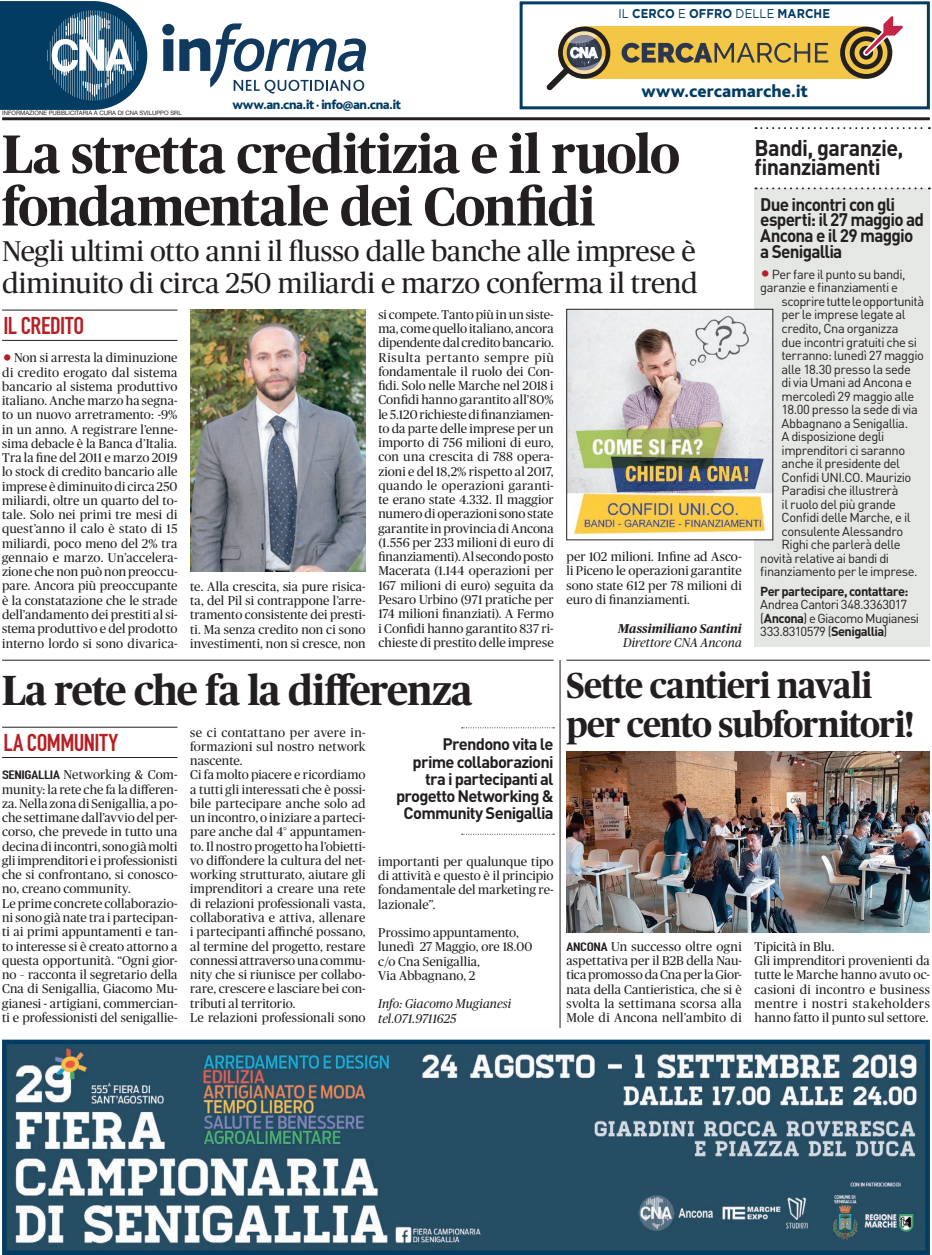
<style>
.page{position:relative;width:932px;height:1255px;background:#fff}
.page>*{position:absolute;margin:0;border:0;box-sizing:border-box;transform-origin:0 0}
.t1{font:700 54px/52.5px "Publico";letter-spacing:-.01em;color:#231f20;scale:.95 1}
.t2{font:700 42px "Publico";letter-spacing:-.025em;color:#231f20;scale:.95 1}
.t3{font:700 36px/39px "Publico";letter-spacing:-.025em;color:#231f20;scale:.95 1}
.t4{font:28.5px/31.5px "Publico";color:#231f20}
.t5{font:24px "DIN Engschrift LT";letter-spacing:-.02em;color:#b62024;scale:1.05 1}
.t6{font:700 22.5px/18.8px "DIN";letter-spacing:-.035em;color:#231f20;scale:.96 1}
.t7{font:700 18px/15.8px "DIN";letter-spacing:-.045em;color:#231f20;scale:.95 1}
.t8{font:800 18px "Bliss Pro";letter-spacing:.005em;color:#023c63}
.t9{font:700 16.5px/17.2px "DIN";letter-spacing:-.045em;color:#231f20;text-align:right}
.t10{font:800 13.5px "Bliss Pro";letter-spacing:-.035em;color:#023c63}
.t11{font:12.9px/13.5px "DIN";letter-spacing:-.035em;color:#231f20}
.t12{font:700 12.9px "DIN";letter-spacing:-.045em;color:#231f20}
.t13{font:12.75px/14.2px "Publico";letter-spacing:.01em;color:#231f20;text-align:justify}
.t14{font:italic 12.75px/14.2px "Publico";letter-spacing:.005em;color:#231f20}
.t15{font:700 12.75px "Gotham";letter-spacing:.005em;color:#023c63;scale:.9 1}
.t16{font:italic 700 12.75px "Publico";letter-spacing:.01em;color:#231f20}
.t17{font:6px "Helvetica Neue";color:#231f20}
.s1{font-weight:400}
.s2{font-family:"DIN";font-size:19.5px;color:#b62024}
.s3{font-size:19.5px;color:#b62024}
.s4{font-weight:700}
.s5{font-family:"DIN Engschrift LT";font-size:12px}
</style>
<div class="page">
<div style="left:754px;top:188px;width:175px;height:459px;background:#e4e7e3"></div>
<svg style="left:755px;top:127px;width:174px;height:2px"></svg>
<svg style="left:755px;top:187px;width:174px;height:2px"></svg>
<div style="left:584px;top:27px;width:282px;height:52px;background:#f3c645"></div>
<svg style="left:621px;top:43px;width:207px;height:20px"></svg>
<svg style="left:839px;top:16px;width:64px;height:63px"></svg>
<svg style="left:546px;top:27px;width:64px;height:64px"></svg>
<div style="left:519px;top:1px;width:410px;height:108px;border:3px solid #023c63"></div>
<hr style="left:2px;top:117px;width:927px;height:3px;background:#231f20">
<svg style="left:162px;top:23px;width:204px;height:70px"></svg>
<svg style="left:0;top:1px;width:147px;height:109px"></svg>
<hr style="left:566px;top:660px;width:363px;height:1px;background:#231f20">
<hr style="left:2px;top:660px;width:551px;height:1px;background:#231f20">
<hr style="left:559px;top:660px;width:1px;height:367px;background:#231f20">
<hr style="left:2px;top:310px;width:175px;height:1px;background:#231f20">
<hr style="left:2px;top:340px;width:175px;height:1px;background:#231f20">
<img style="left:568px;top:311px;width:202px;height:227px">
<div style="left:566px;top:309px;width:206px;height:231px;border:1px solid #231f20"></div>
<img style="left:566px;top:751px;width:363px;height:181px">
<img style="left:7px;top:1044px;width:917px;height:205px">
<div style="left:2px;top:1039px;width:927px;height:215px;border:4px solid #023c63"></div>
<img style="left:190px;top:309px;width:175px;height:262px">
<hr style="left:2px;top:727px;width:175px;height:1px;background:#231f20">
<hr style="left:2px;top:757px;width:175px;height:1px;background:#231f20">
<svg style="left:461px;top:727px;width:93px;height:1px"></svg>
<svg style="left:461px;top:833px;width:93px;height:1px"></svg>
<p class="t15" style="left:618px;top:5px;width:237px"><span class="s1">IL</span> CERCO <span class="s1">E</span> OFFRO <span class="s1">DELLE</span> MARCHE</p>
<h3 class="t8" style="left:641px;top:79px;width:168px">www.cercamarche.it</h3>
<p class="t10" style="left:232px;top:96px;width:170px">www.an.cna.it · info@an.cna.it</p>
<p class="t17" style="left:2px;top:109px;width:181px">INFORMAZIONE PUBBLICITARIA A CURA DI CNA SVILUPPO SRL</p>
<h1 class="t1" style="left:2px;top:128px;width:714px">La stretta creditizia e il ruolo fondamentale dei Confidi</h1>
<h3 class="t4" style="left:2px;top:235px;width:696px">Negli ultimi otto anni il flusso dalle banche alle imprese è diminuito di circa 250 miliardi e marzo conferma il trend</h3>
<h3 class="t5" style="left:3px;top:311px;width:79px">IL CREDITO</h3>
<p class="t13" style="left:2px;top:351px;width:177px"><span class="s2">•</span>Non si arresta la diminuzione di credito erogato dal sistema bancario al sistema produttivo italiano. Anche marzo ha segna&shy;to un nuovo arretramento: -9% in un anno. A registrare l’enne&shy;sima debacle è la Banca d’Italia.<br>Tra la fine del 2011 e marzo 2019 lo stock di credito bancario alle imprese è diminuito di circa 250 miliardi, oltre un quarto del to&shy;tale. Solo nei primi tre mesi di quest’anno il calo è stato di 15 miliardi, poco meno del 2% tra gennaio e marzo. Un’accelera&shy;zione che non può non preoccu&shy;pare. Ancora più preoccupante è la constatazione che le strade dell’andamento dei prestiti al si&shy;stema produttivo e del prodotto interno lordo si sono divarica-</p>
<p class="t13" style="left:190px;top:579px;width:177px">te. Alla crescita, sia pure risica&shy;ta, del Pil si contrappone l’arre&shy;tramento consistente dei presti&shy;ti. Ma senza credito non ci sono investimenti, non si cresce, non</p>
<p class="t13" style="left:378px;top:307px;width:177px">si compete. Tanto più in un siste&shy;ma, come quello italiano, ancora dipendente dal credito bancario.<br>Risulta pertanto sempre più fondamentale il ruolo dei Con&shy;fidi. Solo nelle Marche nel 2018 i Confidi hanno garantito all’80% le 5.120 richieste di finanziamen&shy;to da parte delle imprese per un importo di 756 milioni di euro, con una crescita di 788 opera&shy;zioni e del 18,2% rispetto al 2017, quando le operazioni garanti&shy;te erano state 4.332. Il maggior numero di operazioni sono state garantite in provincia di Ancona (1.556 per 233 milioni di euro di finanziamenti). Al secondo posto Macerata (1.144 operazioni per 167 milioni di euro) seguita da Pesaro Urbino (971 pratiche per 174 milioni finanziati). A Fermo i Confidi hanno garantito 837 ri&shy;chieste di prestito delle imprese</p>
<p class="t13" style="left:566px;top:549px;width:177px">per 102 milioni. Infine ad Asco&shy;li Piceno le operazioni garantite sono state 612 per 78 milioni di euro di finanziamenti.</p>
<p class="t16" style="left:618px;top:621px;width:125px">Massimiliano Santini</p>
<p class="t14" style="left:623px;top:635px;width:120px">Direttore CNA Ancona</p>
<h3 class="t6" style="left:754px;top:137px;width:156px">Bandi, garanzie, finanziamenti</h3>
<h3 class="t7" style="left:760px;top:195px;width:174px">Due incontri con gli esperti: il 27 maggio ad<br>Ancona e il 29 maggio a Senigallia</h3>
<p class="t11" style="left:760px;top:267px;width:147px"><span class="s3">•</span> Per fare il punto su bandi,</p>
<p class="t11" style="left:760px;top:281px;width:139px">garanzie e finanziamenti e</p>
<p class="t11" style="left:781px;top:294px;width:144px">scoprire tutte le opportunità</p>
<p class="t11" style="left:781px;top:308px;width:125px">per le imprese legate al</p>
<p class="t11" style="left:781px;top:321px;width:118px">credito, Cna organizza</p>
<p class="t11" style="left:781px;top:335px;width:137px">due incontri gratuiti che si</p>
<p class="t11" style="left:781px;top:348px;width:144px">terranno: lunedì 27 maggio</p>
<p class="t11" style="left:781px;top:362px;width:131px">alle 18.30 presso la sede</p>
<p class="t11" style="left:781px;top:375px;width:132px">di via Umani ad Ancona e</p>
<p class="t11" style="left:781px;top:389px;width:134px">mercoledì 29 maggio alle</p>
<p class="t11" style="left:781px;top:402px;width:138px">18.00 presso la sede di via</p>
<p class="t11" style="left:781px;top:416px;width:128px">Abbagnano a Senigallia.</p>
<p class="t11" style="left:781px;top:429px;width:104px">A disposizione degli</p>
<p class="t11" style="left:781px;top:443px;width:125px">imprenditori ci saranno</p>
<p class="t11" style="left:781px;top:456px;width:120px">anche il presidente del</p>
<p class="t11" style="left:781px;top:470px;width:131px">Confidi UNI.CO. Maurizio</p>
<p class="t11" style="left:781px;top:483px;width:119px">Paradisi che illustrerà</p>
<p class="t11" style="left:781px;top:497px;width:116px">il ruolo del più grande</p>
<p class="t11" style="left:781px;top:510px;width:130px">Confidi delle Marche, e il</p>
<p class="t11" style="left:781px;top:524px;width:123px">consulente Alessandro</p>
<p class="t11" style="left:781px;top:537px;width:120px">Righi che parlerà delle</p>
<p class="t11" style="left:760px;top:551px;width:130px">novità relative ai bandi di</p>
<p class="t11" style="left:760px;top:564px;width:159px">finanziamento per le imprese.</p>
<p class="t12" style="left:760px;top:582px;width:149px">Per partecipare, contattare:</p>
<p class="t11" style="left:760px;top:597px;width:160px">Andrea Cantori 348.3363017 (<span class="s4">Ancona</span>) e Giacomo Mugianesi<br>333.8310579 (<span class="s4">Senigallia</span>)</p>
<h2 class="t2" style="left:2px;top:666px;width:496px">La rete che fa la differenza</h2>
<p class="t9" style="left:396px;top:735px;width:159px">Prendono vita le<br>prime collaborazioni tra i partecipanti al progetto Networking &amp;<br>Community Senigallia</p>
<p class="t13" style="left:190px;top:725px;width:177px;text-align:left">se ci contattano per avere in&shy;formazioni sul nostro network nascente.<br>Ci fa molto piacere e ricordiamo a tutti gli interessati che è possi&shy;bile partecipare anche solo ad un incontro, o iniziare a parteci&shy;pare anche dal 4° appuntamen&shy;to. Il nostro progetto ha l’obietti&shy;vo diffondere la cultura del net&shy;working strutturato, aiutare gli imprenditori a creare una rete di relazioni professionali vasta, collaborativa e attiva, allenare i partecipanti affinché possano, al termine del progetto, restare connessi attraverso una commu&shy;nity che si riunisce per collabo&shy;rare, crescere e lasciare bei con&shy;tributi al territorio.<br>Le relazioni professionali sono</p>
<h3 class="t5" style="left:3px;top:728px;width:111px">LA COMMUNITY</h3>
<p class="t13" style="left:2px;top:767px;width:177px;text-align:left"><span class="s5">SENIGALLIA</span> Networking &amp; Com&shy;munity: la rete che fa la differen&shy;za. Nella zona di Senigallia, a po&shy;che settimane dall’avvio del per&shy;corso, che prevede in tutto una decina di incontri, sono già molti gli imprenditori e i professionisti che si confrontano, si conosco&shy;no, creano community.<br>Le prime concrete collaborazio&shy;ni sono già nate tra i partecipan&shy;ti ai primi appuntamenti e tan&shy;to interesse si è creato attorno a questa opportunità. “Ogni gior&shy;no – racconta il segretario della<br>Cna di Senigallia, Giacomo Mu&shy;gianesi - artigiani, commercian&shy;ti e professionisti del senigallie-</p>
<p class="t13" style="left:378px;top:854px;width:177px">importanti per qualunque tipo di attività e questo è il principio fondamentale del marketing re&shy;lazionale”.</p>
<p class="t13" style="left:378px;top:925px;width:155px;text-align:left">Prossimo appuntamento, lunedì 27 Maggio, ore 18.00 c/o Cna Senigallia,<br>Via Abbagnano, 2</p>
<p class="t14" style="left:378px;top:996px;width:135px">Info: Giacomo Mugianesi tel.071.9711625</p>
<h3 class="t3" style="left:566px;top:665px;width:367px">Sette cantieri navali per cento subfornitori!</h3>
<p class="t13" style="left:566px;top:939px;width:177px"><span class="s5">ANCONA</span> Un successo oltre ogni aspettativa per il B2B della Nau&shy;tica promosso da Cna per la Gior&shy;nata della Cantieristica, che si è svolta la settimana scorsa alla Mole di Ancona nell’ambito di</p>
<p class="t13" style="left:754px;top:939px;width:177px;text-align:left">Tipicità in Blu.<br>Gli imprenditori provenienti da tutte le Marche hanno avuto oc&shy;casioni di incontro e business mentre i nostri stakeholders hanno fatto il punto sul settore.</p>
</div>
